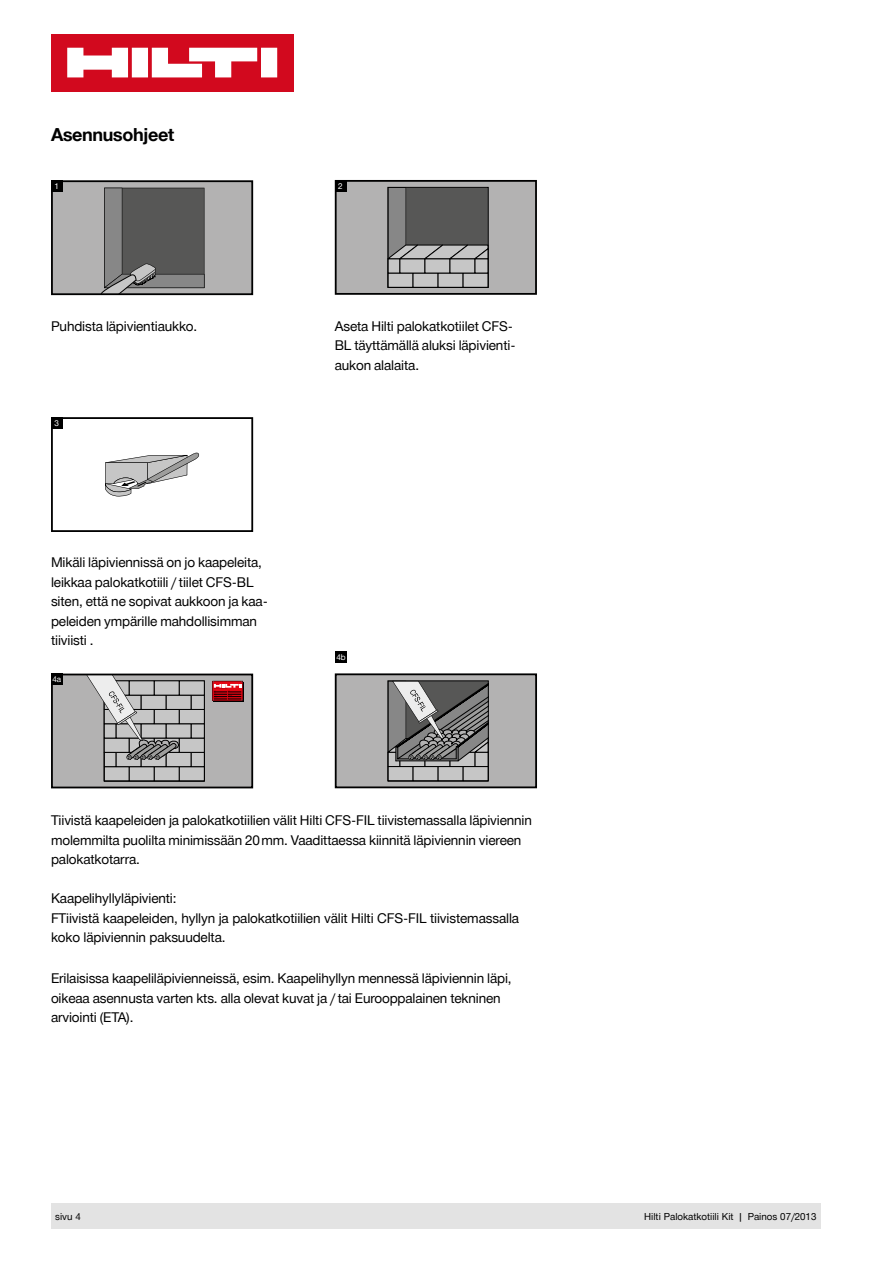
<style>
.page{position:relative;width:893px;height:1263px;background:#fff}
.page>*{position:absolute;margin:0;border:0;box-sizing:border-box;transform-origin:0 0}
.t1{font:700 18px "Hilti";letter-spacing:-.02em;color:#000}
.t2{font:13.5px/19.5px "Hilti";letter-spacing:-.01em;color:#000}
.t3{font:9.75px "Hilti";color:#000}
.t4{font:8.1px "Hilti";color:#fff}
</style>
<div class="page">
<div style="left:51px;top:1203px;width:770px;height:26px;background:#e3e3e3"></div>
<div style="left:51px;top:34px;width:242px;height:57px;background:#d2091e"></div>
<svg style="left:67px;top:48px;width:210px;height:29px"></svg>
<div style="left:52px;top:181px;width:200px;height:113px;background:#b3b2b2"></div>
<svg style="left:102px;top:188px;width:102px;height:104px;background:#666"></svg>
<div style="left:51px;top:180px;width:202px;height:115px;border:2px solid #000"></div>
<div style="left:51px;top:180px;width:12px;height:12px;background:#000"></div>
<div style="left:336px;top:181px;width:200px;height:113px;background:#b3b2b2"></div>
<div style="left:335px;top:180px;width:202px;height:115px;border:2px solid #000"></div>
<svg style="left:389px;top:189px;width:98px;height:97px;background:#7e7e7e"></svg>
<div style="left:387px;top:187px;width:102px;height:101px;border:1px solid #000"></div>
<div style="left:335px;top:180px;width:11px;height:12px;background:#000"></div>
<div style="left:52px;top:674px;width:200px;height:113px;background:#b3b2b2"></div>
<div style="left:214px;top:682px;width:30px;height:20px;background:#000"></div>
<svg style="left:212px;top:681px;width:31px;height:20px"></svg>
<svg style="left:87px;top:677px;width:118px;height:104px"></svg>
<div style="left:51px;top:674px;width:202px;height:114px;border:2px solid #000"></div>
<div style="left:51px;top:674px;width:12px;height:11px;background:#000"></div>
<svg style="left:105px;top:452px;width:94px;height:45px"></svg>
<div style="left:51px;top:417px;width:202px;height:115px;border:2px solid #000"></div>
<div style="left:51px;top:417px;width:12px;height:12px;background:#000"></div>
<div style="left:336px;top:674px;width:200px;height:113px;background:#b3b2b2"></div>
<div style="left:335px;top:673px;width:202px;height:115px;border:2px solid #000"></div>
<svg style="left:389px;top:682px;width:98px;height:97px;background:#818181"></svg>
<div style="left:387px;top:680px;width:102px;height:101px;border:1px solid #000"></div>
<div style="left:335px;top:651px;width:11px;height:12px;background:#000"></div>
<h1 class="t1" style="left:51px;top:125px;width:125px">Asennusohjeet</h1>
<p class="t4" style="left:54px;top:182px;width:6px">1</p>
<p class="t4" style="left:338px;top:181px;width:6px">2</p>
<p class="t2" style="left:51px;top:316px;width:148px">Puhdista läpivientiaukko.</p>
<p class="t2" style="left:335px;top:316px;width:182px">Aseta Hilti palokatkotiilet CFS-<br>BL täyttämällä aluksi läpivienti&shy;aukon alalaita.</p>
<p class="t4" style="left:54px;top:418px;width:6px">3</p>
<p class="t2" style="left:51px;top:553px;width:218px">Mikäli läpiviennissä on jo kaapeleita, leikkaa palokatkotiili / tiilet CFS-BL siten, että ne sopivat aukkoon ja kaa&shy;peleiden ympärille mahdollisimman tiiviisti .</p>
<p class="t4" style="left:52px;top:675px;width:10px">4a</p>
<p class="t4" style="left:336px;top:653px;width:11px">4b</p>
<p class="t2" style="left:51px;top:811px;width:482px">Tiivistä kaapeleiden ja palokatkotiilien välit Hilti CFS-FIL tiivistemassalla läpiviennin molemmilta puolilta minimissään 20 mm. Vaadittaessa kiinnitä läpiviennin viereen palokatkotarra.</p>
<p class="t2" style="left:51px;top:889px;width:470px">Kaapelihyllyläpivienti:<br>FTiivistä kaapeleiden, hyllyn ja palokatkotiilien välit Hilti CFS-FIL tiivistemassalla koko läpiviennin paksuudelta.</p>
<p class="t2" style="left:51px;top:969px;width:462px">Erilaisissa kaapeliläpivienneissä, esim. Kaapelihyllyn mennessä läpiviennin läpi, oikeaa asennusta varten kts. alla olevat kuvat ja / tai Eurooppalainen tekninen arviointi (ETA).</p>
<p class="t3" style="left:55px;top:1211px;width:27px">sivu 4</p>
<p class="t3" style="left:644px;top:1211px;width:174px">Hilti Palokatkotiili Kit | Painos 07 /2013</p>
</div>
